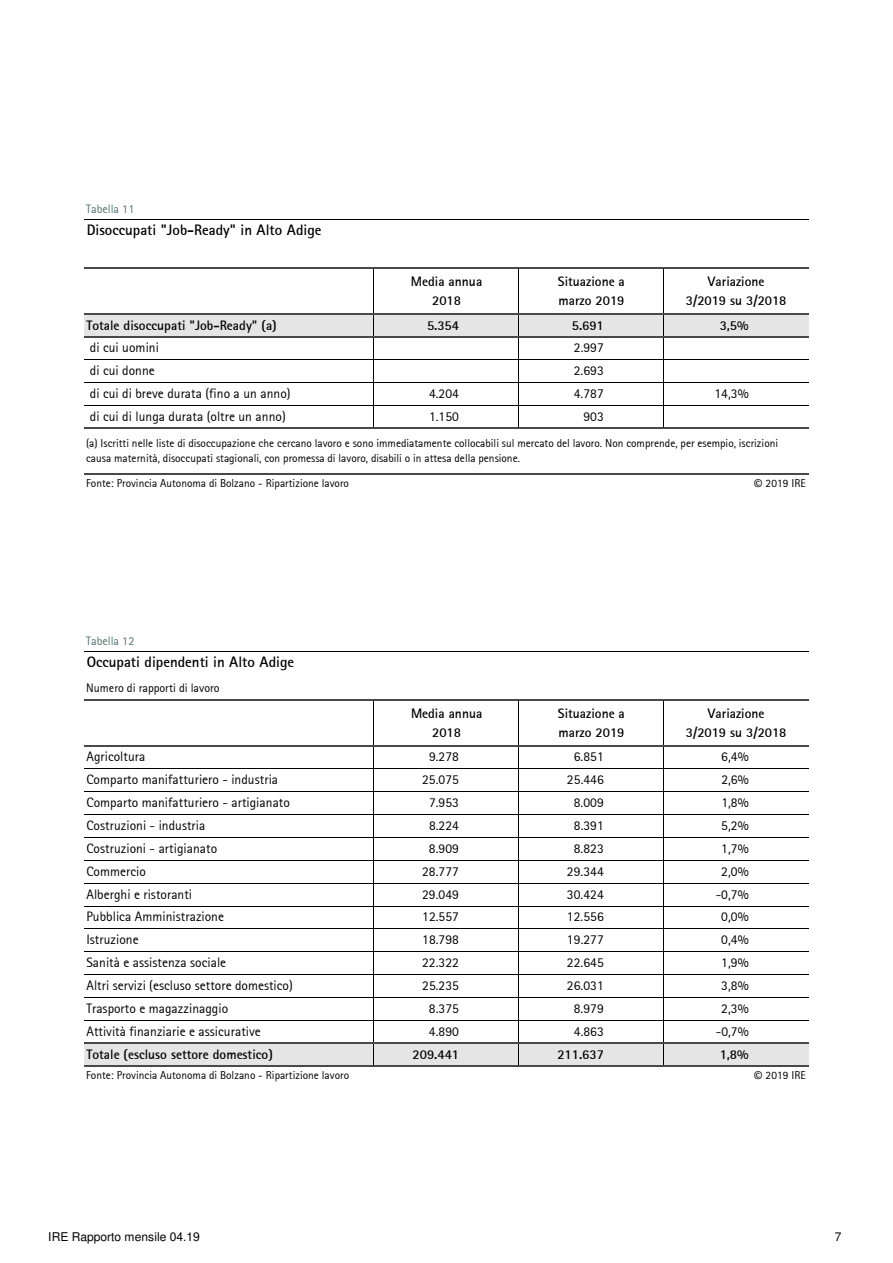
<style>
.page{position:relative;width:893px;height:1263px;background:#fff}
.page>*{position:absolute;margin:0;border:0;box-sizing:border-box;transform-origin:0 0}
.t1{font:700 15px "Rotis Sans Serif";color:#000}
.t2{font:13.5px "Rotis Sans Serif";letter-spacing:.005em;color:#000}
.t3{font:700 13.5px "Rotis Sans Serif";color:#000}
.t4{font:12px "Rotis Sans Serif";color:#000}
.t5{font:12px "Helvetica";letter-spacing:-.005em;color:#000}
.t6{font:12px "Rotis Sans Serif";color:#52766f}
.t7{font:11.4px/15.5px "Rotis Sans Serif";color:#000}
.s1{font-family:"Calibri"}
</style>
<div class="page">
<div style="left:84px;top:314px;width:724px;height:23px;background:#e5e5e5"></div>
<div style="left:84px;top:1043px;width:724px;height:23px;background:#e5e5e5"></div>
<hr style="left:373px;top:269px;width:1px;height:44px;background:#000">
<hr style="left:518px;top:269px;width:1px;height:44px;background:#000">
<hr style="left:663px;top:269px;width:1px;height:44px;background:#000">
<svg style="left:373px;top:315px;width:1px;height:21px"></svg>
<svg style="left:518px;top:315px;width:1px;height:21px"></svg>
<svg style="left:663px;top:315px;width:1px;height:21px"></svg>
<hr style="left:373px;top:338px;width:1px;height:90px;background:#000">
<hr style="left:518px;top:338px;width:1px;height:90px;background:#000">
<hr style="left:663px;top:338px;width:1px;height:90px;background:#000">
<hr style="left:373px;top:701px;width:1px;height:44px;background:#000">
<hr style="left:518px;top:701px;width:1px;height:44px;background:#000">
<hr style="left:663px;top:701px;width:1px;height:44px;background:#000">
<hr style="left:373px;top:747px;width:1px;height:295px;background:#000">
<hr style="left:518px;top:747px;width:1px;height:295px;background:#000">
<hr style="left:663px;top:747px;width:1px;height:295px;background:#000">
<svg style="left:373px;top:1044px;width:1px;height:21px"></svg>
<svg style="left:518px;top:1044px;width:1px;height:21px"></svg>
<svg style="left:663px;top:1044px;width:1px;height:21px"></svg>
<hr style="left:84px;top:219px;width:724px;height:1px;background:#000">
<hr style="left:84px;top:268px;width:724px;height:1px;background:#494949">
<hr style="left:84px;top:313px;width:724px;height:2px;background:#494949">
<hr style="left:84px;top:336px;width:724px;height:2px;background:#494949">
<hr style="left:84px;top:360px;width:724px;height:1px;background:#000">
<hr style="left:84px;top:383px;width:724px;height:1px;background:#000">
<hr style="left:84px;top:406px;width:724px;height:1px;background:#000">
<hr style="left:84px;top:428px;width:724px;height:1px;background:#494949">
<hr style="left:84px;top:473px;width:724px;height:2px;background:#494949">
<hr style="left:84px;top:651px;width:724px;height:1px;background:#000">
<hr style="left:84px;top:699px;width:724px;height:2px;background:#494949">
<hr style="left:84px;top:745px;width:724px;height:2px;background:#494949">
<hr style="left:84px;top:769px;width:724px;height:1px;background:#000">
<hr style="left:84px;top:792px;width:724px;height:1px;background:#000">
<hr style="left:84px;top:814px;width:724px;height:1px;background:#000">
<hr style="left:84px;top:837px;width:724px;height:1px;background:#000">
<hr style="left:84px;top:860px;width:724px;height:1px;background:#000">
<hr style="left:84px;top:883px;width:724px;height:1px;background:#000">
<hr style="left:84px;top:906px;width:724px;height:1px;background:#000">
<hr style="left:84px;top:929px;width:724px;height:1px;background:#000">
<hr style="left:84px;top:952px;width:724px;height:1px;background:#000">
<hr style="left:84px;top:975px;width:724px;height:1px;background:#000">
<hr style="left:84px;top:997px;width:724px;height:1px;background:#000">
<hr style="left:84px;top:1020px;width:724px;height:1px;background:#000">
<hr style="left:84px;top:1042px;width:724px;height:2px;background:#494949">
<hr style="left:84px;top:1065px;width:724px;height:2px;background:#494949">
<p class="t6" style="left:86px;top:203px;width:50px">Tabella 11</p>
<p class="t1" style="left:87px;top:224px;width:236px">Disoccupati "Job-Ready" in Alto Adige</p>
<p class="t3" style="left:411px;top:275px;width:73px">Media annua</p>
<p class="t3" style="left:558px;top:275px;width:68px">Situazione a</p>
<p class="t3" style="left:708px;top:275px;width:58px">Variazione</p>
<p class="t3" style="left:432px;top:295px;width:30px">2018</p>
<p class="t3" style="left:558px;top:295px;width:67px">marzo 2019</p>
<p class="t3" style="left:685px;top:295px;width:102px">3/2019 su 3/2018</p>
<p class="t3" style="left:86px;top:319px;width:192px">Totale disoccupati "Job-Ready" (a)</p>
<p class="t3" style="left:427px;top:319px;width:34px">5.354</p>
<p class="t3" style="left:571px;top:319px;width:34px">5.691</p>
<p class="t3" style="left:719px;top:319px;width:30px">3,5%</p>
<p class="t2" style="left:90px;top:342px;width:71px">di cui uomini</p>
<p class="t2" style="left:574px;top:342px;width:31px">2.997</p>
<p class="t2" style="left:90px;top:365px;width:67px">di cui donne</p>
<p class="t2" style="left:573px;top:365px;width:31px">2.693</p>
<p class="t2" style="left:90px;top:388px;width:202px">di cui di breve durata (fino a un anno)</p>
<p class="t2" style="left:429px;top:388px;width:31px">4.204</p>
<p class="t2" style="left:573px;top:388px;width:31px">4.787</p>
<p class="t2" style="left:714px;top:388px;width:36px">14,3%</p>
<p class="t2" style="left:90px;top:411px;width:197px">di cui di lunga durata (oltre un anno)</p>
<p class="t2" style="left:429px;top:411px;width:31px">1.150</p>
<p class="t2" style="left:583px;top:411px;width:22px">903</p>
<p class="t7" style="left:86px;top:436px;width:693px">(a) Iscritti nelle liste di disoccupazione che cercano lavoro e sono immediatamente collocabili sul mercato del lavoro. Non comprende, per esempio, iscrizioni causa maternità, disoccupati stagionali, con promessa di lavoro, disabili o in attesa della pensione.</p>
<p class="t7" style="left:86px;top:476px;width:264px">Fonte: Provincia Autonoma di Bolzano - Ripartizione lavoro</p>
<p class="t7" style="left:753px;top:476px;width:54px"><span class="s1">©</span> 2019 IRE</p>
<p class="t6" style="left:86px;top:635px;width:50px">Tabella 12</p>
<p class="t1" style="left:87px;top:655px;width:209px">Occupati dipendenti in Alto Adige</p>
<p class="t4" style="left:86px;top:683px;width:135px">Numero di rapporti di lavoro</p>
<p class="t3" style="left:411px;top:707px;width:73px">Media annua</p>
<p class="t3" style="left:558px;top:707px;width:68px">Situazione a</p>
<p class="t3" style="left:708px;top:707px;width:58px">Variazione</p>
<p class="t3" style="left:432px;top:726px;width:30px">2018</p>
<p class="t3" style="left:558px;top:726px;width:67px">marzo 2019</p>
<p class="t3" style="left:685px;top:726px;width:102px">3/2019 su 3/2018</p>
<p class="t2" style="left:86px;top:751px;width:60px">Agricoltura</p>
<p class="t2" style="left:429px;top:751px;width:31px">9.278</p>
<p class="t2" style="left:573px;top:751px;width:31px">6.851</p>
<p class="t2" style="left:721px;top:751px;width:29px">6,4%</p>
<p class="t2" style="left:86px;top:774px;width:193px">Comparto manifatturiero - industria</p>
<p class="t2" style="left:422px;top:774px;width:38px">25.075</p>
<p class="t2" style="left:567px;top:774px;width:38px">25.446</p>
<p class="t2" style="left:721px;top:774px;width:29px">2,6%</p>
<p class="t2" style="left:86px;top:797px;width:205px">Comparto manifatturiero - artigianato</p>
<p class="t2" style="left:429px;top:797px;width:31px">7.953</p>
<p class="t2" style="left:573px;top:797px;width:31px">8.009</p>
<p class="t2" style="left:721px;top:797px;width:29px">1,8%</p>
<p class="t2" style="left:86px;top:819px;width:120px">Costruzioni - industria</p>
<p class="t2" style="left:429px;top:819px;width:31px">8.224</p>
<p class="t2" style="left:574px;top:819px;width:31px">8.391</p>
<p class="t2" style="left:721px;top:819px;width:29px">5,2%</p>
<p class="t2" style="left:86px;top:842px;width:132px">Costruzioni - artigianato</p>
<p class="t2" style="left:429px;top:842px;width:31px">8.909</p>
<p class="t2" style="left:573px;top:842px;width:31px">8.823</p>
<p class="t2" style="left:721px;top:842px;width:29px">1,7%</p>
<p class="t2" style="left:86px;top:865px;width:61px">Commercio</p>
<p class="t2" style="left:422px;top:865px;width:38px">28.777</p>
<p class="t2" style="left:567px;top:865px;width:38px">29.344</p>
<p class="t2" style="left:721px;top:865px;width:29px">2,0%</p>
<p class="t2" style="left:86px;top:888px;width:107px">Alberghi e ristoranti</p>
<p class="t2" style="left:422px;top:888px;width:38px">29.049</p>
<p class="t2" style="left:567px;top:888px;width:38px">30.424</p>
<p class="t2" style="left:715px;top:888px;width:34px">-0,7%</p>
<p class="t2" style="left:86px;top:911px;width:139px">Pubblica Amministrazione</p>
<p class="t2" style="left:422px;top:911px;width:38px">12.557</p>
<p class="t2" style="left:721px;top:911px;width:29px">0,0%</p>
<p class="t2" style="left:567px;top:911px;width:38px">12.556</p>
<p class="t2" style="left:86px;top:934px;width:54px">Istruzione</p>
<p class="t2" style="left:422px;top:934px;width:38px">18.798</p>
<p class="t2" style="left:567px;top:934px;width:38px">19.277</p>
<p class="t2" style="left:721px;top:934px;width:29px">0,4%</p>
<p class="t2" style="left:86px;top:957px;width:141px">Sanità e assistenza sociale</p>
<p class="t2" style="left:422px;top:957px;width:38px">22.322</p>
<p class="t2" style="left:567px;top:957px;width:38px">22.645</p>
<p class="t2" style="left:721px;top:957px;width:29px">1,9%</p>
<p class="t2" style="left:86px;top:980px;width:208px">Altri servizi (escluso settore domestico)</p>
<p class="t2" style="left:422px;top:980px;width:38px">25.235</p>
<p class="t2" style="left:567px;top:980px;width:38px">26.031</p>
<p class="t2" style="left:721px;top:980px;width:29px">3,8%</p>
<p class="t2" style="left:86px;top:1002px;width:143px">Trasporto e magazzinaggio</p>
<p class="t2" style="left:429px;top:1002px;width:31px">8.375</p>
<p class="t2" style="left:573px;top:1002px;width:31px">8.979</p>
<p class="t2" style="left:721px;top:1002px;width:29px">2,3%</p>
<p class="t2" style="left:86px;top:1025px;width:176px">Attività finanziarie e assicurative</p>
<p class="t3" style="left:86px;top:1048px;width:188px">Totale (escluso settore domestico)</p>
<p class="t2" style="left:429px;top:1025px;width:31px">4.890</p>
<p class="t3" style="left:412px;top:1048px;width:48px">209.441</p>
<p class="t2" style="left:574px;top:1025px;width:31px">4.863</p>
<p class="t2" style="left:715px;top:1025px;width:34px">-0,7%</p>
<p class="t3" style="left:557px;top:1048px;width:48px">211.637</p>
<p class="t3" style="left:719px;top:1048px;width:30px">1,8%</p>
<p class="t7" style="left:86px;top:1068px;width:264px">Fonte: Provincia Autonoma di Bolzano - Ripartizione lavoro</p>
<p class="t7" style="left:753px;top:1068px;width:54px"><span class="s1">©</span> 2019 IRE</p>
<p class="t5" style="left:48px;top:1232px;width:153px">IRE Rapporto mensile 04.19</p>
<p class="t5" style="left:834px;top:1232px;width:8px">7</p>
</div>
